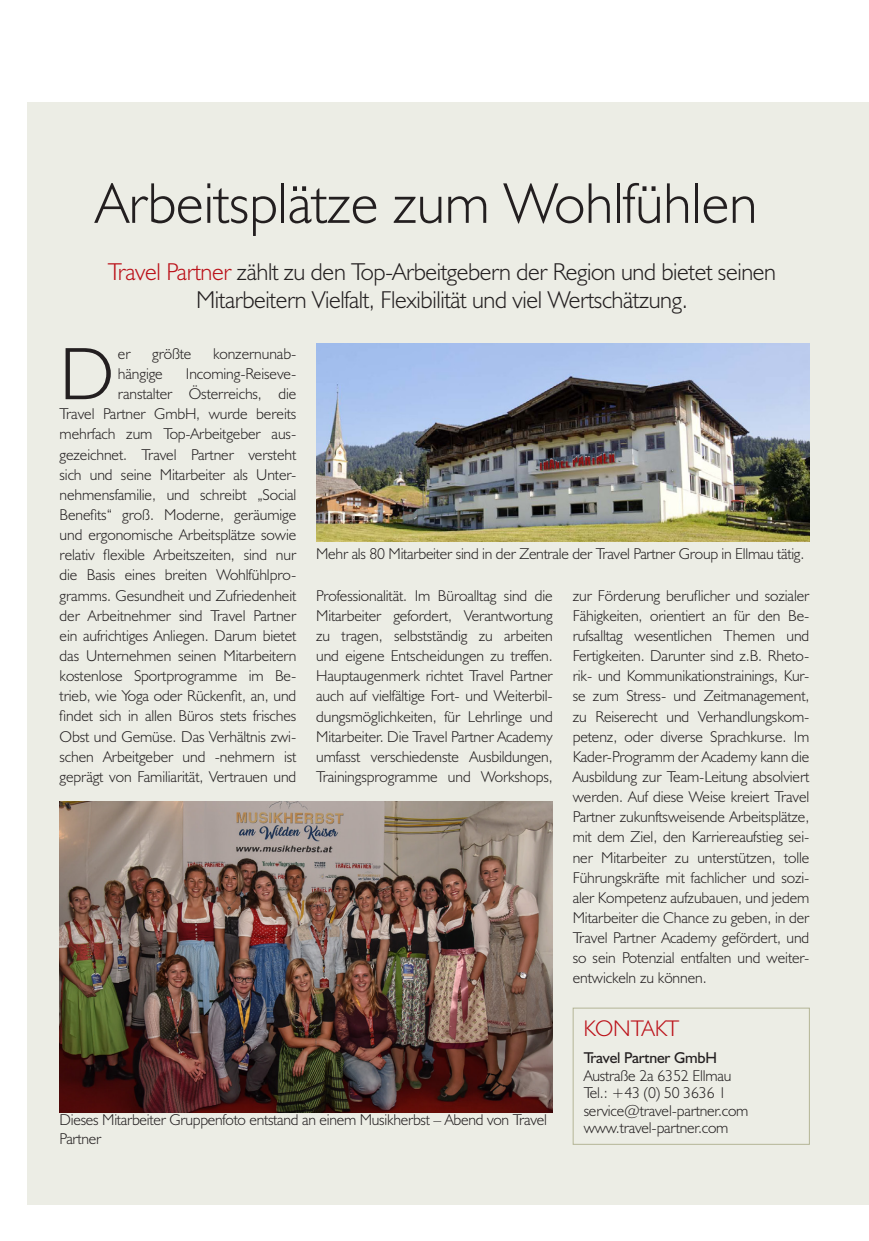
<style>
.page{position:relative;width:869px;height:1241px;background:#fff}
.page>*{position:absolute;margin:0;border:0;box-sizing:border-box;transform-origin:0 0}
.t1{font:300 74.73px "Humanist 521 BT";color:#231f20}
.t2{font:300 57.75px "Humanist 521 BT";color:#231f20}
.t3{font:300 24.5px/28px "Humanist 521 BT";letter-spacing:-.015em;color:#231f20;text-align:center}
.t4{font:300 22.75px "Humanist 521 BT";color:#bb1018}
.t5{font:300 15.75px/20.1px "Humanist 521 BT";letter-spacing:-.005em;color:#231f20;text-align:justify}
.t6{font:15.75px "Humanist 521 BT";letter-spacing:-.01em;color:#231f20}
.s1{color:#bb1018}
</style>
<div class="page">
<div style="left:28px;top:102px;width:840px;height:1102px;background:#ecede5"></div>
<img style="left:316px;top:344px;width:493px;height:197px">
<img style="left:60px;top:801px;width:492px;height:311px">
<div style="left:572px;top:1007px;width:237px;height:137px;border:1px solid #b4b596"></div>
<h2 class="t2" style="left:96px;top:168px;width:662px">Arbeitsplätze zum Wohlfühlen</h2>
<h3 class="t3" style="left:108px;top:257px;width:669px"><span class="s1">Travel Partner</span> zählt zu den Top-Arbeitgebern der Region und bietet seinen<br>Mitarbeitern Vielfalt, Flexibilität und viel Wertschätzung.</h3>
<h1 class="t1" style="left:60px;top:328px;width:56px">D</h1>
<p class="t5" style="left:118px;top:343px;width:14px">er</p>
<p class="t5" style="left:152px;top:343px;width:41px">größte</p>
<p class="t5" style="left:213px;top:343px;width:85px">konzernunab-</p>
<p class="t5" style="left:60px;top:363px;width:238px;text-align:right">Incoming-Reiseve-<br>ranstalter Österreichs, die<br>Travel Partner GmbH, wurde bereits mehrfach zum Top-Arbeitgeber aus&shy;gezeichnet. Travel Partner versteht sich und seine Mitarbeiter als Unter&shy;nehmensfamilie, und schreibt „Social Benefits“ groß. Moderne, geräumige und ergonomische Arbeitsplätze sowie relativ flexible Arbeitszeiten, sind nur die Basis eines breiten Wohlfühlpro&shy;gramms. Gesundheit und Zufriedenheit der Arbeitnehmer sind Travel Partner ein aufrichtiges Anliegen. Darum bietet das Unternehmen seinen Mitarbeitern kostenlose Sportprogramme im Be&shy;trieb, wie Yoga oder Rückenfit, an, und findet sich in allen Büros stets frisches Obst und Gemüse. Das Verhältnis zwi&shy;schen Arbeitgeber und -nehmern ist geprägt von Familiarität, Vertrauen und</p>
<p class="t5" style="left:118px;top:363px;width:46px">hängige</p>
<p class="t5" style="left:316px;top:543px;width:489px">Mehr als 80 Mitarbeiter sind in der Zentrale der Travel Partner Group in Ellmau tätig.</p>
<p class="t5" style="left:316px;top:585px;width:238px">Professionalität. Im Büroalltag sind die Mitarbeiter gefordert, Verantwortung zu tragen, selbstständig zu arbeiten und eigene Entscheidungen zu treffen.<br>Hauptaugenmerk richtet Travel Partner auch auf vielfältige Fort- und Weiterbil&shy;dungsmöglichkeiten, für Lehrlinge und Mitarbeiter. Die Travel Partner Academy umfasst verschiedenste Ausbildungen, Trainingsprogramme und Workshops,</p>
<p class="t5" style="left:572px;top:585px;width:238px">zur Förderung beruflicher und sozialer Fähigkeiten, orientiert an für den Be&shy;rufsalltag wesentlichen Themen und Fertigkeiten. Darunter sind z.B. Rheto&shy;rik- und Kommunikationstrainings, Kur&shy;se zum Stress- und Zeitmanagement, zu Reiserecht und Verhandlungskom&shy;petenz, oder diverse Sprachkurse. Im Kader-Programm der Academy kann die Ausbildung zur Team-Leitung absolviert werden. Auf diese Weise kreiert Travel Partner zukunftsweisende Arbeitsplätze, mit dem Ziel, den Karriereaufstieg sei&shy;ner Mitarbeiter zu unterstützen, tolle Führungskräfte mit fachlicher und sozi&shy;aler Kompetenz aufzubauen, und jedem Mitarbeiter die Chance zu geben, in der Travel Partner Academy gefördert, und so sein Potenzial entfalten und weiter&shy;entwickeln zu können.</p>
<p class="t5" style="left:60px;top:1109px;width:488px;line-height:19.2px">Dieses Mitarbeiter Gruppenfoto entstand an einem Musikherbst – Abend von Travel<br>Partner</p>
<h3 class="t4" style="left:583px;top:1014px;width:61px">kontakt</h3>
<p class="t6" style="left:583px;top:1047px;width:135px">Travel Partner GmbH</p>
<p class="t5" style="left:583px;top:1066px;width:166px;line-height:17.5px;text-align:left">Austraße 2a 6352 Ellmau<br>Tel.: +43 (0) 50 3636 1 service@travel-partner.com www.travel-partner.com</p>
</div>
